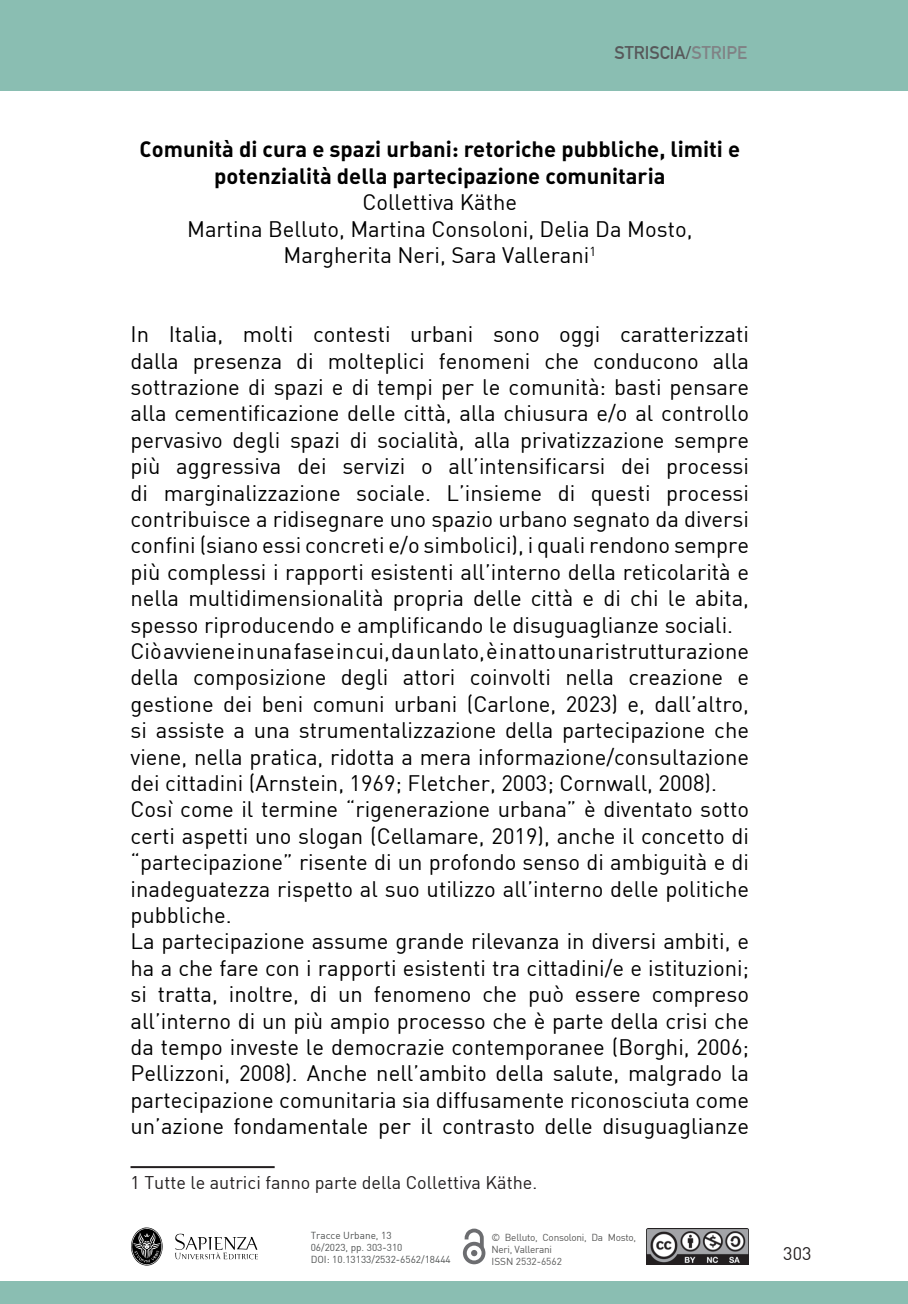
<style>
.page{position:relative;width:908px;height:1304px;background:#fff}
.page>*{position:absolute;margin:0;border:0;box-sizing:border-box;transform-origin:0 0}
.t1{font:22px/26.4px "DIN";color:#000;text-align:justify}
.t2{font:22px/26.4px "DIN Bold Alternate";color:#000;text-align:center}
.note{font:18px "DIN";color:#231f20}
.t3{font:700 18px "DIN Alternate";color:#57585a}
.t4{font:10px "DIN";color:#4f5252}
.t5{font:10px/12px "DIN";letter-spacing:-.025em;color:#595958}
.t6{font:10px "DIN";color:#595958}
.s1{color:#808285}
</style>
<div class="page">
<div style="left:0;top:0;width:907px;height:90px;background:#8abeb2"></div>
<div style="left:0;top:1281px;width:907px;height:23px;background:#8abeb2"></div>
<img style="left:646px;top:1229px;width:101px;height:35px">
<svg style="left:462px;top:1229px;width:23px;height:35px"></svg>
<svg style="left:131px;top:1227px;width:32px;height:38px"></svg>
<svg style="left:175px;top:1234px;width:83px;height:25px"></svg>
<hr style="left:130px;top:1166px;width:144px;height:2px;background:#231f20">
<p class="t3" style="left:611px;top:39px;width:134px">STRISCIA/<span class="s1">STRIPE</span></p>
<p class="t3" style="left:614px;top:39px;width:134px">STRISCIA/<span class="s1">STRIPE</span></p>
<p class="t2" style="left:139px;top:135px;width:602px">Comunità di cura e spazi urbani: retoriche pubbliche, limiti e potenzialità della partecipazione comunitaria</p>
<p class="t1" style="left:362px;top:189px;width:156px">Collettiva Käthe</p>
<p class="t1" style="left:187px;top:215px;width:506px">Martina Belluto, Martina Consoloni, Delia Da Mosto,</p>
<p class="t1" style="left:283px;top:241px;width:314px">Margherita Neri, Sara Vallerani<sup>1</sup></p>
<p class="t1" style="left:130px;top:321px;width:620px">In Italia, molti contesti urbani sono oggi caratterizzati dalla presenza di molteplici fenomeni che conducono alla sottrazione di spazi e di tempi per le comunità: basti pensare alla cementificazione delle città, alla chiusura e/o al controllo pervasivo degli spazi di socialità, alla privatizzazione sempre più aggressiva dei servizi o all’intensificarsi dei processi di marginalizzazione sociale. L’insieme di questi processi contribuisce a ridisegnare uno spazio urbano segnato da diversi confini (siano essi concreti e/o simbolici), i quali rendono sempre più complessi i rapporti esistenti all’interno della reticolarità e nella multidimensionalità propria delle città e di chi le abita, spesso riproducendo e amplificando le disuguaglianze sociali.</p>
<p class="t1" style="left:130px;top:637px;width:620px">Ciò avviene in una fase in cui, da un lato, è in atto una ristrutturazione della composizione degli attori coinvolti nella creazione e gestione dei beni comuni urbani (Carlone, 2023) e, dall’altro, si assiste a una strumentalizzazione della partecipazione che viene, nella pratica, ridotta a mera informazione/consultazione dei cittadini (Arnstein, 1969; Fletcher, 2003; Cornwall, 2008).</p>
<p class="t1" style="left:130px;top:796px;width:620px">Così come il termine “rigenerazione urbana” è diventato sotto certi aspetti uno slogan (Cellamare, 2019), anche il concetto di “partecipazione” risente di un profondo senso di ambiguità e di inadeguatezza rispetto al suo utilizzo all’interno delle politiche pubbliche.</p>
<p class="t1" style="left:130px;top:928px;width:620px">La partecipazione assume grande rilevanza in diversi ambiti, e ha a che fare con i rapporti esistenti tra cittadini/e e istituzioni; si tratta, inoltre, di un fenomeno che può essere compreso all’interno di un più ampio processo che è parte della crisi che da tempo investe le democrazie contemporanee (Borghi, 2006; Pellizzoni, 2008). Anche nell’ambito della salute, malgrado la partecipazione comunitaria sia diffusamente riconosciuta come un’azione fondamentale per il contrasto delle disuguaglianze</p>
<p class="note" style="left:130px;top:1171px;width:408px">1 Tutte le autrici fanno parte della Collettiva Käthe.</p>
<p class="t4" style="left:310px;top:1229px;width:82px">Tracce Urbane, 13</p>
<p class="t4" style="left:310px;top:1241px;width:93px">06/2023, pp. 303-310</p>
<p class="t4" style="left:310px;top:1253px;width:141px">DOI: 10.13133/2532-6562/18444</p>
<p class="t5" style="left:491px;top:1231px;width:146px">© Belluto, Consoloni, Da Mosto,<br>Neri, Vallerani</p>
<p class="t6" style="left:491px;top:1255px;width:72px">ISSN 2532-6562</p>
<p class="note" style="left:783px;top:1242px;width:30px">303</p>
</div>
